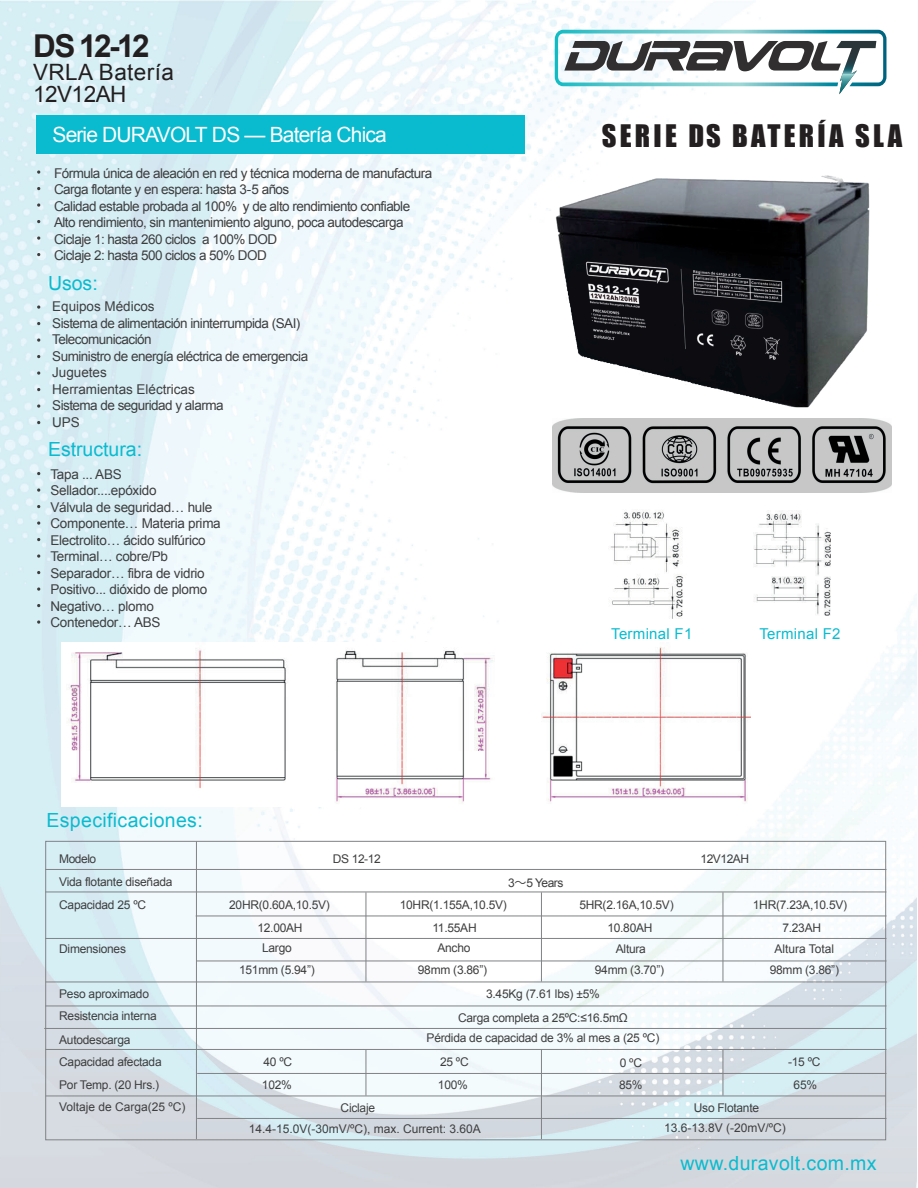
<style>
.page{position:relative;width:918px;height:1188px;background:#fff}
.page>*{position:absolute;margin:0;border:0;box-sizing:border-box;transform-origin:0 0}
.t1{font:700 31.5px "Arial";color:#231f20}
.t2{font:28.5px "Impact";letter-spacing:.115em;color:#231f20}
.t3{font:22.5px/22.5px "Arial";letter-spacing:.02em;color:#231f20}
.t4{font:21px "Arial";letter-spacing:-.04em;color:#fff}
.t5{font:19.5px "Arial";letter-spacing:.02em;color:#0abbcf}
.t6{font:19.5px "Arial";color:#0abbcf}
.t7{font:15px "Arial";letter-spacing:.02em;color:#0abbcf}
.t8{font:13.5px/16.5px "Arial";letter-spacing:-.04em;color:#3e3e3f}
.t9{font:13.5px/16.5px "Arial";letter-spacing:-.02em;color:#3e3e3f}
.t10{font:12px/22.5px "Arial";letter-spacing:-.02em;color:#3e3e3f}
.t11{font:12px "Arial";color:#3e3e3f}
.t12{font:12px "Arial";letter-spacing:-.04em;color:#3e3e3f}
.s1{font-family:"Koz Go Pr 6 N"}
</style>
<div class="page">
<img style="left:0;top:0;width:917px;height:1187px">
<img style="left:62px;top:642px;width:689px;height:165px">
<div style="left:36px;top:115px;width:488px;height:39px;background:#0abbcf"></div>
<img style="left:552px;top:419px;width:340px;height:73px">
<svg style="left:45px;top:841px;width:841px;height:300px"></svg>
<hr style="left:196px;top:841px;width:1px;height:298px;background:#808285">
<hr style="left:541px;top:892px;width:1px;height:90px;background:#808285">
<hr style="left:723px;top:892px;width:1px;height:90px;background:#808285">
<hr style="left:366px;top:892px;width:1px;height:90px;background:#808285">
<hr style="left:723px;top:1050px;width:1px;height:46px;background:#808285">
<hr style="left:366px;top:1050px;width:1px;height:46px;background:#808285">
<hr style="left:541px;top:1049px;width:1px;height:90px;background:#808285">
<hr style="left:45px;top:869px;width:841px;height:1px;background:#808285">
<hr style="left:45px;top:892px;width:841px;height:1px;background:#808285">
<hr style="left:196px;top:916px;width:690px;height:1px;background:#808285">
<hr style="left:45px;top:938px;width:841px;height:1px;background:#808285">
<hr style="left:196px;top:961px;width:690px;height:1px;background:#808285">
<hr style="left:46px;top:982px;width:841px;height:1px;background:#808285">
<hr style="left:45px;top:1006px;width:841px;height:1px;background:#808285">
<hr style="left:45px;top:1049px;width:841px;height:1px;background:#808285">
<hr style="left:44px;top:1028px;width:842px;height:1px;background:#808285">
<hr style="left:197px;top:1073px;width:689px;height:1px;background:#808285">
<hr style="left:197px;top:1118px;width:689px;height:1px;background:#808285">
<hr style="left:46px;top:1096px;width:840px;height:1px;background:#808285">
<svg style="left:37px;top:170px;width:3px;height:4px"></svg>
<svg style="left:37px;top:203px;width:3px;height:4px"></svg>
<svg style="left:37px;top:236px;width:3px;height:4px"></svg>
<svg style="left:37px;top:305px;width:3px;height:4px"></svg>
<svg style="left:37px;top:338px;width:3px;height:4px"></svg>
<svg style="left:37px;top:371px;width:3px;height:4px"></svg>
<svg style="left:37px;top:404px;width:3px;height:4px"></svg>
<svg style="left:37px;top:488px;width:3px;height:4px"></svg>
<svg style="left:37px;top:521px;width:3px;height:4px"></svg>
<svg style="left:37px;top:554px;width:3px;height:4px"></svg>
<svg style="left:37px;top:587px;width:3px;height:4px"></svg>
<svg style="left:37px;top:620px;width:3px;height:4px"></svg>
<svg style="left:555px;top:30px;width:331px;height:64px"></svg>
<img style="left:599px;top:509px;width:93px;height:110px">
<img style="left:749px;top:511px;width:81px;height:106px">
<img style="left:548px;top:165px;width:338px;height:257px">
<h1 class="t1" style="left:33px;top:25px;width:118px">DS 12-12</h1>
<h3 class="t3" style="left:33px;top:61px;width:142px">VRLA Batería<br>12V12AH</h3>
<h3 class="t4" style="left:52px;top:121px;width:336px">Serie DURAVOLT DS — Batería Chica</h3>
<h2 class="t2" style="left:602px;top:114px;width:302px">SERIE DS BATERÍA SLA</h2>
<p class="t8" style="left:54px;top:165px;width:380px">Fórmula única de aleación en red y técnica moderna de manufactura Carga flotante y en espera: hasta 3-5 años<br>Calidad estable probada al 100% y de alto rendimiento confiable Alto rendimiento, sin mantenimiento alguno, poca autodescarga Ciclaje 1: hasta 260 ciclos a 100% DOD<br>Ciclaje 2: hasta 500 ciclos a 50% DOD</p>
<p class="t8" style="left:52px;top:299px;width:257px">Equipos Médicos<br>Sistema de alimentación ininterrumpida (SAI)<br>Telecomunicación<br>Suministro de energía eléctrica de emergencia<br>Juguetes<br>Herramientas Eléctricas<br>Sistema de seguridad y alarma<br>UPS</p>
<h3 class="t5" style="left:48px;top:270px;width:51px">Usos:</h3>
<h3 class="t6" style="left:48px;top:437px;width:96px">Estructura:</h3>
<p class="t9" style="left:50px;top:466px;width:172px">Tapa ... ABS<br>Sellador....epóxido<br>Válvula de seguridad… hule<br>Componente… Materia prima<br>Electrolito… ácido sulfúrico<br>Terminal… cobre/Pb<br>Separador… fibra de vidrio<br>Positivo... dióxido de plomo<br>Negativo… plomo<br>Contenedor… ABS</p>
<h3 class="t5" style="left:46px;top:807px;width:158px">Especificaciones:</h3>
<p class="t7" style="left:611px;top:624px;width:83px">Terminal F1</p>
<p class="t7" style="left:759px;top:624px;width:83px">Terminal F2</p>
<p class="t10" style="left:59px;top:848px;width:39px">Modelo</p>
<p class="t10" style="left:333px;top:848px;width:50px">DS 12-12</p>
<p class="t12" style="left:701px;top:851px;width:50px">12V12AH</p>
<p class="t10" style="left:508px;top:872px;width:57px">3<span class="s1">～</span>5 Years</p>
<p class="t10" style="left:59px;top:871px;width:115px">Vida flotante diseñada<br>Capacidad 25 ºC</p>
<p class="t10" style="left:59px;top:938px;width:68px">Dimensiones</p>
<p class="t10" style="left:59px;top:982px;width:99px">Peso aproximado<br>Resistencia interna<br>Autodescarga</p>
<p class="t10" style="left:229px;top:894px;width:102px">20HR(0.60A,10.5V)</p>
<p class="t10" style="left:400px;top:894px;width:109px">10HR(1.155A,10.5V)</p>
<p class="t10" style="left:579px;top:894px;width:96px">5HR(2.16A,10.5V)</p>
<p class="t10" style="left:753px;top:894px;width:96px">1HR(7.23A,10.5V)</p>
<p class="t10" style="left:257px;top:918px;width:47px;line-height:20.2px;text-align:center">12.00AH<br>Largo</p>
<p class="t10" style="left:239px;top:959px;width:77px">151mm (5.94”)</p>
<p class="t10" style="left:418px;top:959px;width:71px">98mm (3.86”)</p>
<p class="t10" style="left:595px;top:959px;width:71px">94mm (3.70”)</p>
<p class="t10" style="left:770px;top:959px;width:71px">98mm (3.86”)</p>
<p class="t10" style="left:458px;top:983px;width:171px;line-height:23.5px;text-align:center">3.45Kg (7.61 lbs) ±5%<br>Carga completa a 25ºC:≤16.5mΩ</p>
<p class="t10" style="left:427px;top:1027px;width:234px">Pérdida de capacidad de 3% al mes a (25 ºC)</p>
<p class="t10" style="left:432px;top:916px;width:46px">11.55AH</p>
<p class="t10" style="left:607px;top:916px;width:47px">10.80AH</p>
<p class="t10" style="left:782px;top:916px;width:40px">7.23AH</p>
<p class="t10" style="left:437px;top:937px;width:35px">Ancho</p>
<p class="t10" style="left:616px;top:937px;width:32px">Altura</p>
<p class="t11" style="left:775px;top:941px;width:61px">Altura Total</p>
<p class="t10" style="left:59px;top:1051px;width:104px">Capacidad afectada<br>Por Temp. (20 Hrs.)</p>
<p class="t11" style="left:59px;top:1099px;width:128px">Voltaje de Carga(25 ºC)</p>
<p class="t10" style="left:264px;top:1050px;width:30px">40 ºC</p>
<p class="t10" style="left:440px;top:1050px;width:30px">25 ºC</p>
<p class="t10" style="left:620px;top:1052px;width:24px">0 ºC</p>
<p class="t10" style="left:788px;top:1050px;width:34px">-15 ºC</p>
<p class="t10" style="left:262px;top:1073px;width:31px">102%</p>
<p class="t10" style="left:438px;top:1073px;width:31px">100%</p>
<p class="t10" style="left:619px;top:1073px;width:25px">85%</p>
<p class="t10" style="left:794px;top:1073px;width:25px">65%</p>
<p class="t10" style="left:341px;top:1097px;width:36px">Ciclaje</p>
<p class="t10" style="left:694px;top:1097px;width:67px">Uso Flotante</p>
<p class="t11" style="left:249px;top:1120px;width:234px">14.4-15.0V(-30mV/ºC), max. Current: 3.60A</p>
<p class="t11" style="left:664px;top:1120px;width:123px">13.6-13.8V (-20mV/ºC)</p>
<h3 class="t5" style="left:681px;top:1150px;width:198px">www.duravolt.com.mx</h3>
</div>
